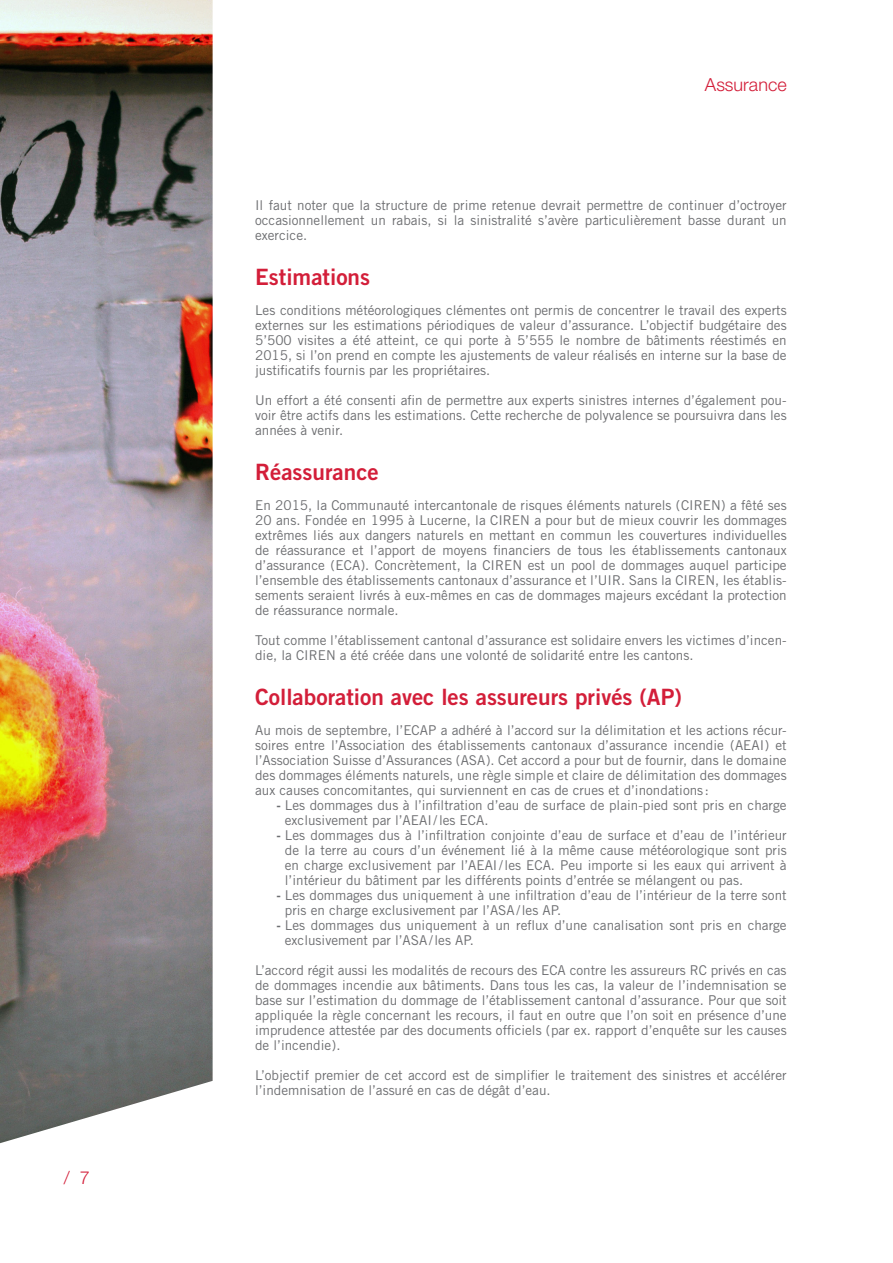
<style>
.page{position:relative;width:893px;height:1263px;background:#fff}
.page>*{position:absolute;margin:0;border:0;box-sizing:border-box;transform-origin:0 0}
.Sous-titre{font:22.5px "Trade Gothic Bold Two";color:#d31e39}
.t1{font:300 18px "Helvetica Neue";color:#d31e39}
.Texte_de_base{font:13.5px/15px "Trade Gothic";color:#6c6d70;text-align:justify}
.s1{font-family:"Trade Gothic Bold Two"}
</style>
<div class="page">
<img style="left:0;top:0;width:213px;height:1143px">
<p class="t1" style="left:64px;top:1166px;width:28px">/ 7</p>
<p class="t1" style="left:705px;top:73px;width:83px">Assurance</p>
<p class="Texte_de_base" style="left:255px;top:198px;width:533px">Il faut noter que la structure de prime retenue devrait permettre de continuer d’octroyer occasionnellement un rabais, si la sinistralité s’avère particulièrement basse durant un exercice.</p>
<p class="Sous-titre" style="left:255px;top:263px;width:116px">Estimations</p>
<p class="Texte_de_base" style="left:255px;top:303px;width:533px">Les conditions météorologiques clémentes ont permis de concentrer le travail des experts externes sur les estimations périodiques de valeur d’assurance. L’objectif budgétaire des 5’500 visites a été atteint, ce qui porte à 5’555 le nombre de bâtiments réestimés en 2015, si l’on prend en compte les ajustements de valeur réalisés en interne sur la base de justificatifs fournis par les propriétaires.</p>
<p class="Texte_de_base" style="left:255px;top:393px;width:533px">Un effort a été consenti afi n de permettre aux experts sinistres internes d’également pou&shy;voir être actifs dans les estimations. Cette recherche de polyvalence se poursuivra dans les années à venir.</p>
<p class="Sous-titre" style="left:255px;top:458px;width:125px">Réassurance</p>
<p class="Texte_de_base" style="left:255px;top:498px;width:533px">En 2015, la Communauté intercantonale de risques éléments naturels (CIREN) a fêté ses 20 ans. Fondée en 1995 à Lucerne, la CIREN a pour but de mieux couvrir les dommages extrêmes liés aux dangers naturels en mettant en commun les couvertures individuelles de réassurance et l’apport de moyens fi nanciers de tous les établissements cantonaux d’assurance (ECA). Concrètement, la CIREN est un pool de dommages auquel participe l’ensemble des établissements cantonaux d’assurance et l’UIR. Sans la CIREN, les établis&shy;sements seraient livrés à eux-mêmes en cas de dommages majeurs excédant la protection de réassurance normale.</p>
<p class="Texte_de_base" style="left:255px;top:633px;width:533px">Tout comme l’établissement cantonal d’assurance est solidaire envers les victimes d’incen&shy;die, la CIREN a été créée dans une volonté de solidarité entre les cantons.</p>
<p class="Sous-titre" style="left:255px;top:683px;width:428px">Collaboration avec les assureurs privés (AP)</p>
<p class="Texte_de_base" style="left:255px;top:723px;width:533px">Au mois de septembre, l’ECAP a adhéré à l’accord sur la délimitation et les actions récur&shy;soires entre l’Association des établissements cantonaux d’assurance incendie (AEAI) et l’Association Suisse d’Assurances (ASA). Cet accord a pour but de fournir, dans le domaine des dommages éléments naturels, une règle simple et claire de délimitation des dommages aux causes concomitantes, qui surviennent en cas de crues et d’inondations :</p>
<p class="Texte_de_base" style="left:285px;top:798px;width:503px;text-indent:-9px"><span class="s1">-</span> Les dommages dus à l’infi ltration d’eau de surface de plain-pied sont pris en charge exclusivement par l’AEAI/les ECA.</p>
<p class="Texte_de_base" style="left:285px;top:828px;width:503px;text-indent:-9px"><span class="s1">-</span> Les dommages dus à l’infi ltration conjointe d’eau de surface et d’eau de l’intérieur de la terre au cours d’un événement lié à la même cause météorologique sont pris en charge exclusivement par l’AEAI/les ECA. Peu importe si les eaux qui arrivent à l’intérieur du bâtiment par les différents points d’entrée se mélangent ou pas.</p>
<p class="Texte_de_base" style="left:285px;top:888px;width:503px;text-indent:-9px"><span class="s1">-</span> Les dommages dus uniquement à une infi ltration d’eau de l’intérieur de la terre sont pris en charge exclusivement par l’ASA/les AP.</p>
<p class="Texte_de_base" style="left:285px;top:918px;width:503px;text-indent:-9px"><span class="s1">-</span> Les dommages dus uniquement à un reflux d’une canalisation sont pris en charge exclusivement par l’ASA/les AP.</p>
<p class="Texte_de_base" style="left:255px;top:963px;width:533px">L’accord régit aussi les modalités de recours des ECA contre les assureurs RC privés en cas de dommages incendie aux bâtiments. Dans tous les cas, la valeur de l’indemnisation se base sur l’estimation du dommage de l’établissement cantonal d’assurance. Pour que soit appliquée la règle concernant les recours, il faut en outre que l’on soit en présence d’une imprudence attestée par des documents officiels (par ex. rapport d’enquête sur les causes de l’incendie).</p>
<p class="Texte_de_base" style="left:255px;top:1068px;width:533px">L’objectif premier de cet accord est de simplifier le traitement des sinistres et accélérer l’indemnisation de l’assuré en cas de dégât d’eau.</p>
</div>
